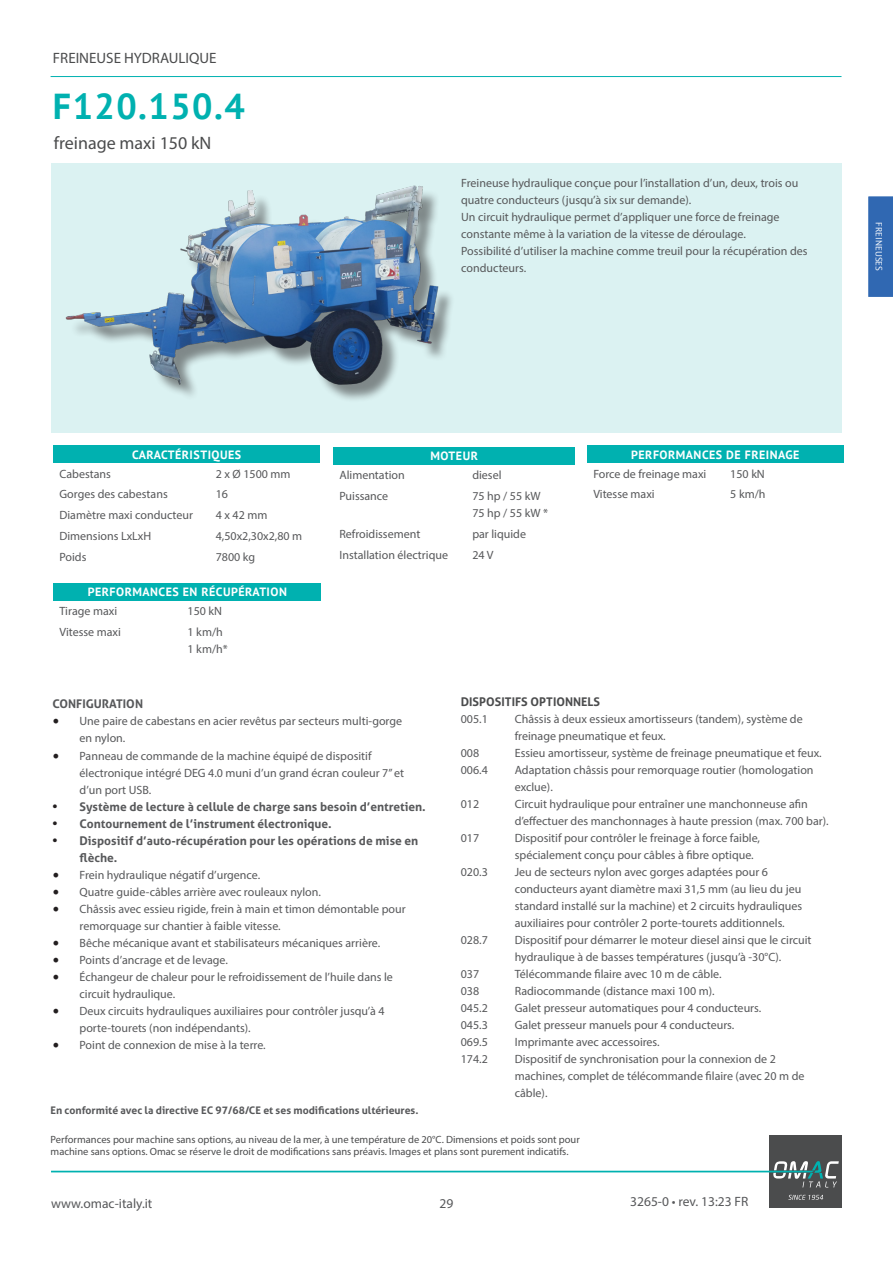
<style>
.page{position:relative;width:893px;height:1263px;background:#fff}
.page>*{position:absolute;margin:0;border:0;box-sizing:border-box;transform-origin:0 0}
.t1{font:700 36px "PT Sans";letter-spacing:.04em;color:#00b1b0}
.t2{font:18px "Myriad Pro";color:#4b4c4d}
.t3{font:15px "Myriad Pro";color:#4b4c4d}
.t4{font:13.5px "Myriad Pro";color:#57585a}
.t5{font:12px/17px "Myriad Pro";color:#57585a}
.t6{font:700 12px/17px "Aller";color:#57585a}
.t7{font:700 12px "PT Sans";letter-spacing:.04em;color:#fff}
.t8{font:700 12px "Aller";color:#4b4c4d}
.t9{font:10.5px/12.6px "Myriad Pro";color:#4b4c4d}
.t10{font:700 10.5px "Aller";color:#57585a}
.t11{font:9px "PT Sans";color:#fff}
.s1{font-family:"Minion Pro";font-size:18px;color:#231f20}
.s2{font-family:"Myriad Pro";font-weight:400;font-size:18px;color:#231f20}
</style>
<div class="page">
<div style="left:769px;top:1135px;width:73px;height:73px;background:#4b4c4d"></div>
<svg style="left:51px;top:1161px;width:788px;height:26px"></svg>
<svg style="left:788px;top:1195px;width:35px;height:5px"></svg>
<div style="left:868px;top:196px;width:25px;height:101px;background:#3068b2"></div>
<hr style="left:51px;top:76px;width:790px;height:1px;background:#00b1b0">
<div style="left:51px;top:163px;width:791px;height:270px;background:#dbf2f2"></div>
<div style="left:54px;top:446px;width:266px;height:17px;background:#00b1b0"></div>
<div style="left:587px;top:446px;width:256px;height:17px;background:#00b1b0"></div>
<div style="left:333px;top:447px;width:242px;height:17px;background:#00b1b0"></div>
<div style="left:54px;top:583px;width:267px;height:17px;background:#00b1b0"></div>
<div style="left:69px;top:189px;width:386px;height:214px;background:#231f20;opacity:.5"></div>
<img style="left:65px;top:185px;width:378px;height:216px">
<p class="t3" style="left:53px;top:49px;width:165px">FREINEUSE HYDRAULIQUE</p>
<p class="t1" style="left:53px;top:82px;width:193px">F120.150.4</p>
<p class="t2" style="left:54px;top:132px;width:159px">freinage maxi 150 kN</p>
<p class="t5" style="left:461px;top:174px;width:348px">Freineuse hydraulique conçue pour l’installation d’un, deux, trois ou quatre conducteurs (jusqu’à six sur demande).<br>Un circuit hydraulique permet d’appliquer une force de freinage constante même à la variation de la vitesse de déroulage.<br>Possibilité d’utiliser la machine comme treuil pour la récupération des conducteurs.</p>
<p class="t11" style="left:885px;top:222px;width:50px;rotate:90deg">FREINEUSES</p>
<p class="t7" style="left:132px;top:447px;width:110px">CARACTÉRISTIQUES</p>
<p class="t5" style="left:60px;top:465px;width:53px">Cabestans</p>
<p class="t5" style="left:216px;top:465px;width:76px">2 x Ø 1500 mm</p>
<p class="t5" style="left:60px;top:486px;width:110px">Gorges des cabestans</p>
<p class="t5" style="left:216px;top:486px;width:14px">16</p>
<p class="t5" style="left:60px;top:507px;width:135px">Diamètre maxi conducteur</p>
<p class="t5" style="left:216px;top:507px;width:53px">4 x 42 mm</p>
<p class="t5" style="left:60px;top:527px;width:93px">Dimensions LxLxH</p>
<p class="t5" style="left:216px;top:527px;width:88px">4,50x2,30x2,80 m</p>
<p class="t5" style="left:60px;top:548px;width:28px">Poids</p>
<p class="t5" style="left:216px;top:548px;width:41px">7800 kg</p>
<p class="t7" style="left:88px;top:584px;width:201px">PERFORMANCES EN RÉCUPÉRATION</p>
<p class="t5" style="left:60px;top:602px;width:59px">Tirage maxi</p>
<p class="t5" style="left:188px;top:602px;width:36px">150 kN</p>
<p class="t5" style="left:60px;top:623px;width:63px">Vitesse maxi</p>
<p class="t5" style="left:188px;top:623px;width:37px">1 km/h</p>
<p class="t5" style="left:188px;top:640px;width:42px">1 km/h*</p>
<p class="t7" style="left:430px;top:448px;width:49px">MOTEUR</p>
<p class="t5" style="left:339px;top:466px;width:67px">Alimentation</p>
<p class="t5" style="left:472px;top:466px;width:31px">diesel</p>
<p class="t5" style="left:339px;top:487px;width:50px">Puissance</p>
<p class="t5" style="left:472px;top:487px;width:70px">75 hp / 55 kW</p>
<p class="t5" style="left:472px;top:504px;width:77px">75 hp / 55 kW *</p>
<p class="t5" style="left:339px;top:525px;width:82px">Refroidissement</p>
<p class="t5" style="left:472px;top:525px;width:55px">par liquide</p>
<p class="t5" style="left:339px;top:546px;width:110px">Installation électrique</p>
<p class="t5" style="left:472px;top:546px;width:23px">24 V</p>
<p class="t7" style="left:631px;top:447px;width:170px">PERFORMANCES DE FREINAGE</p>
<p class="t5" style="left:593px;top:465px;width:115px">Force de freinage maxi</p>
<p class="t5" style="left:730px;top:465px;width:36px">150 kN</p>
<p class="t5" style="left:593px;top:486px;width:63px">Vitesse maxi</p>
<p class="t5" style="left:730px;top:486px;width:37px">5 km/h</p>
<p class="t6" style="left:53px;top:696px;width:92px">CONFIGURATION</p>
<p class="t8" style="left:461px;top:694px;width:141px">DISPOSITIFS OPTIONNELS</p>
<p class="t5" style="left:80px;top:713px;width:324px;text-indent:-27px"><span class="s1">•</span> Une paire de cabestans en acier revêtus par secteurs multi-gorge en nylon.</p>
<p class="t5" style="left:80px;top:747px;width:326px;text-indent:-27px"><span class="s1">•</span> Panneau de commande de la machine équipé de dispositif électronique intégré DEG 4.0 muni d’un grand écran couleur 7’’ et d’un port USB.</p>
<p class="t6" style="left:53px;top:798px;width:375px"><span class="s2">•</span> Système de lecture à cellule de charge sans besoin d’entretien.</p>
<p class="t6" style="left:53px;top:815px;width:281px"><span class="s2">•</span> Contournement de l’instrument électronique.</p>
<p class="t6" style="left:80px;top:832px;width:340px;text-indent:-27px"><span class="s2">•</span> Dispositif d’auto-récupération pour les opérations de mise en flèche.</p>
<p class="t5" style="left:53px;top:866px;width:209px"><span class="s1">•</span> Frein hydraulique négatif d’urgence.</p>
<p class="t5" style="left:53px;top:883px;width:270px"><span class="s1">•</span> Quatre guide-câbles arrière avec rouleaux nylon.</p>
<p class="t5" style="left:80px;top:900px;width:328px;text-indent:-27px"><span class="s1">•</span> Châssis avec essieu rigide, frein à main et timon démontable pour remorquage sur chantier à faible vitesse.</p>
<p class="t5" style="left:53px;top:934px;width:329px"><span class="s1">•</span> Bêche mécanique avant et stabilisateurs mécaniques arrière.</p>
<p class="t5" style="left:53px;top:951px;width:177px"><span class="s1">•</span> Points d’ancrage et de levage.</p>
<p class="t5" style="left:80px;top:968px;width:315px;text-indent:-27px"><span class="s1">•</span> Échangeur de chaleur pour le refroidissement de l’huile dans le circuit hydraulique.</p>
<p class="t5" style="left:80px;top:1002px;width:307px;text-indent:-27px"><span class="s1">•</span> Deux circuits hydrauliques auxiliaires pour contrôler jusqu’à 4 porte-tourets (non indépendants).</p>
<p class="t5" style="left:53px;top:1036px;width:215px"><span class="s1">•</span> Point de connexion de mise à la terre.</p>
<p class="t5" style="left:461px;top:710px;width:29px">005.1</p>
<p class="t5" style="left:515px;top:710px;width:289px">Châssis à deux essieux amortisseurs (tandem), système de freinage pneumatique et feux.</p>
<p class="t5" style="left:461px;top:744px;width:20px">008</p>
<p class="t5" style="left:515px;top:744px;width:309px">Essieu amortisseur, système de freinage pneumatique et feux.</p>
<p class="t5" style="left:461px;top:761px;width:29px">006.4</p>
<p class="t5" style="left:515px;top:761px;width:300px">Adaptation châssis pour remorquage routier (homologation exclue).</p>
<p class="t5" style="left:461px;top:795px;width:20px">012</p>
<p class="t5" style="left:515px;top:795px;width:315px">Circuit hydraulique pour entraîner une manchonneuse afin d’effectuer des manchonnages à haute pression (max. 700 bar).</p>
<p class="t5" style="left:461px;top:829px;width:20px">017</p>
<p class="t5" style="left:515px;top:829px;width:247px">Dispositif pour contrôler le freinage à force faible, spécialement conçu pour câbles à fibre optique.</p>
<p class="t5" style="left:461px;top:863px;width:29px">020.3</p>
<p class="t5" style="left:515px;top:863px;width:255px">Jeu de secteurs nylon avec gorges adaptées pour 6</p>
<p class="t5" style="left:515px;top:880px;width:288px">conducteurs ayant diamètre maxi 31,5 mm (au lieu du jeu</p>
<p class="t5" style="left:515px;top:897px;width:289px">standard installé sur la machine) et 2 circuits hydrauliques auxiliaires pour contrôler 2 porte-tourets additionnels.</p>
<p class="t5" style="left:461px;top:931px;width:29px">028.7</p>
<p class="t5" style="left:515px;top:931px;width:298px">Dispositif pour démarrer le moteur diesel ainsi que le circuit hydraulique à de basses températures (jusqu’à -30°C).</p>
<p class="t5" style="left:461px;top:965px;width:20px">037</p>
<p class="t5" style="left:515px;top:965px;width:208px">Télécommande filaire avec 10 m de câble.</p>
<p class="t5" style="left:461px;top:982px;width:20px">038</p>
<p class="t5" style="left:515px;top:982px;width:201px">Radiocommande (distance maxi 100 m).</p>
<p class="t5" style="left:461px;top:999px;width:29px">045.2</p>
<p class="t5" style="left:515px;top:999px;width:248px">Galet presseur automatiques pour 4 conducteurs.</p>
<p class="t5" style="left:461px;top:1016px;width:29px">045.3</p>
<p class="t5" style="left:515px;top:1016px;width:221px">Galet presseur manuels pour 4 conducteurs.</p>
<p class="t5" style="left:461px;top:1033px;width:29px">069.5</p>
<p class="t5" style="left:515px;top:1033px;width:146px">Imprimante avec accessoires.</p>
<p class="t5" style="left:461px;top:1050px;width:29px">174.2</p>
<p class="t5" style="left:515px;top:1050px;width:263px">Dispositif de synchronisation pour la connexion de 2</p>
<p class="t5" style="left:515px;top:1067px;width:291px">machines, complet de télécommande filaire (avec 20 m de câble).</p>
<p class="t10" style="left:51px;top:1103px;width:369px">En conformité avec la directive EC 97/68/CE et ses modifications ultérieures.</p>
<p class="t9" style="left:51px;top:1132px;width:531px">Performances pour machine sans options, au niveau de la mer, à une température de 20°C. Dimensions et poids sont pour machine sans options. Omac se réserve le droit de modifications sans préavis. Images et plans sont purement indicatifs.</p>
<p class="t4" style="left:51px;top:1195px;width:103px">www.omac-italy.it</p>
<p class="t4" style="left:440px;top:1195px;width:15px">29</p>
<p class="t4" style="left:630px;top:1193px;width:120px">3265-0 • rev. 13:23 FR</p>
</div>
